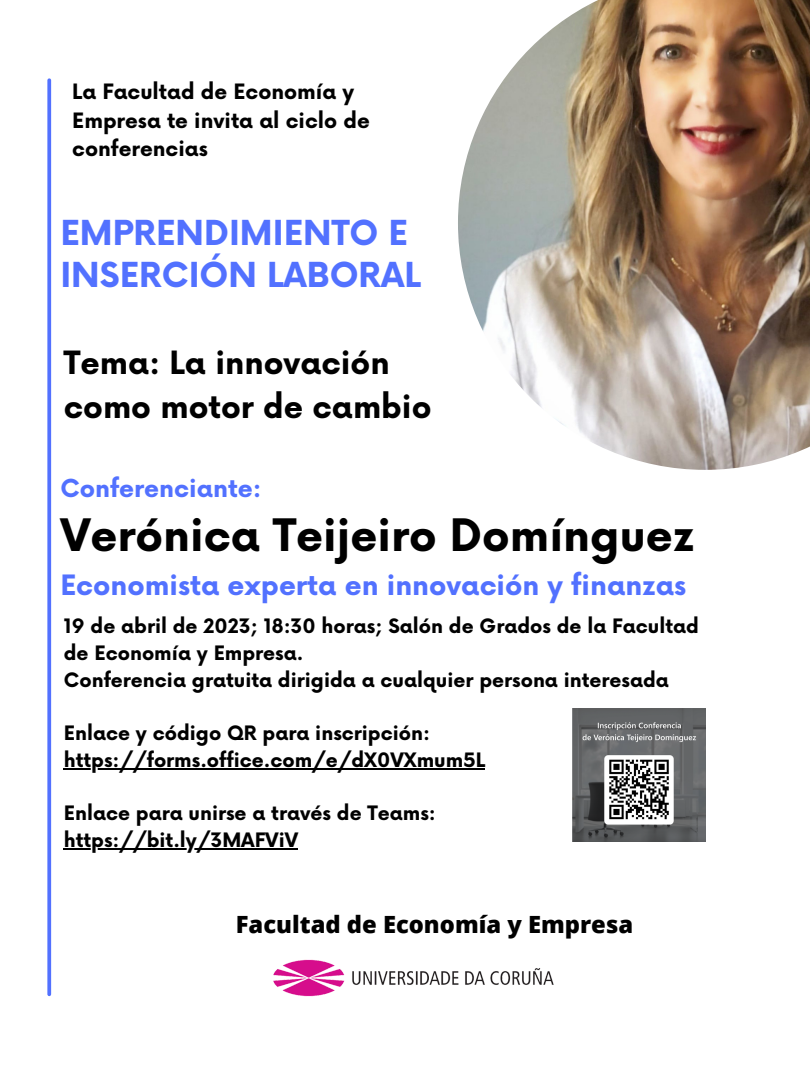
<style>
.page{position:relative;width:810px;height:1080px;background:#fff}
.page>*{position:absolute;margin:0;border:0;box-sizing:border-box;transform-origin:0 0}
.t1{font:700 43.56px "Now";color:#000}
.t2{font:700 33.56px/42.2px "Now";color:#5271ff}
.t3{font:700 31.25px/43.6px "Now";color:#000}
.t4{font:700 27.31px "Now";color:#5271ff}
.t5{font:700 24.19px "Now";color:#5271ff}
.t6{font:800 23.75px "Open Sans";color:#000}
.t7{font:700 20.62px/28.6px "Now";color:#000}
.t8{font:700 19.38px/26.8px "Now";color:#000}
</style>
<div class="page">
<svg style="left:47px;top:80px;width:4px;height:914px;fill:#5271ff"></svg>
<img style="left:273px;top:960px;width:281px;height:36px">
<img style="left:458px;top:0;width:352px;height:470px">
<hr style="left:64px;top:768px;width:421px;height:2px;background:#000">
<hr style="left:64px;top:848px;width:234px;height:2px;background:#000">
<img style="left:573px;top:708px;width:132px;height:133px">
<p class="t7" style="left:72px;top:79px;width:299px">La Facultad de Economía y<br>Empresa te invita al ciclo de conferencias</p>
<h2 class="t2" style="left:60px;top:214px;width:362px">EMPRENDIMIENTO E<br>INSERCIÓN LABORAL</h2>
<h3 class="t3" style="left:64px;top:343px;width:369px">Tema: La innovación como motor de cambio</h3>
<p class="t5" style="left:60px;top:475px;width:203px">Conferenciante:</p>
<h1 class="t1" style="left:60px;top:512px;width:635px">Verónica Teijeiro Domínguez</h1>
<h3 class="t4" style="left:60px;top:571px;width:627px">Economista experta en innovación y finanzas</h3>
<p class="t8" style="left:64px;top:614px;width:637px">19 de abril de 2023; 18:30 horas; Salón de Grados de la Facultad de Economía y Empresa.<br>Conferencia gratuita dirigida a cualquier persona interesada</p>
<p class="t8" style="left:64px;top:721px;width:423px">Enlace y código QR para inscripción: https://forms.office.com/e/dX0VXmum5L</p>
<p class="t8" style="left:64px;top:801px;width:374px">Enlace para unirse a través de Teams: https://bit.ly/3MAFViV</p>
<p class="t6" style="left:236px;top:907px;width:399px">Facultad de Economía y Empresa</p>
</div>
